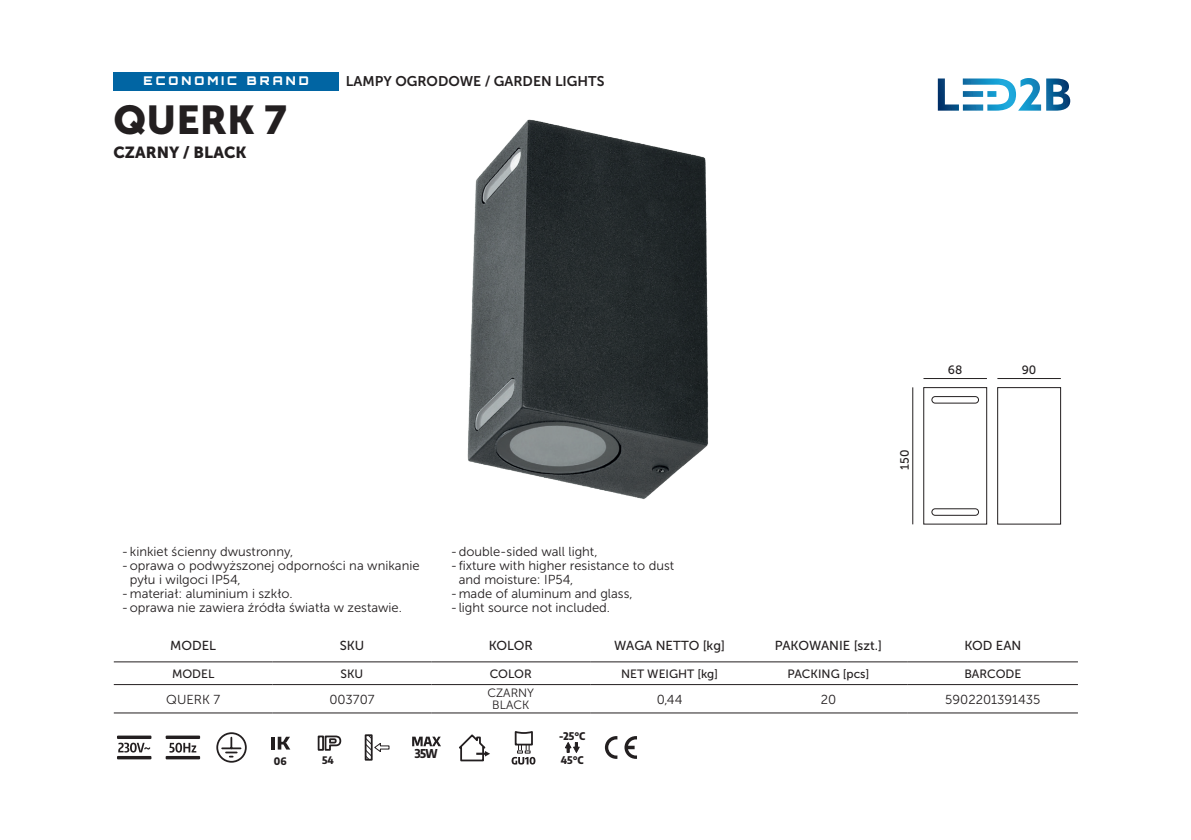
<style>
.page{position:relative;width:1191px;height:840px;background:#fff}
.page>*{position:absolute;margin:0;border:0;box-sizing:border-box;transform-origin:0 0}
.t1{font:40px "Museo Sans 900";color:#231f20}
.t2{font:16px "Museo Sans 900";color:#231f20}
.t3{font:14px "Museo Sans 700";color:#231f20}
.t4{font:13px "Museo Sans 300";color:#231f20}
.t5{font:13px "Museo Sans 500";color:#231f20}
.t6{font:12px "Museo Sans 500";color:#231f20}
.t7{font:900 12px "Orbitron";letter-spacing:.25em;color:#fff}
.t8{font:12px/12px "Museo Sans 300";color:#231f20;text-align:center}
.t9{font:800 semi-condensed 12px "Encode Sans";color:#231f20;scale:.94 1}
.t10{font:800 semi-condensed 10.4px "Encode Sans";color:#231f20}
.t11{font:800 semi-condensed 10.2px "Encode Sans";color:#231f20}
</style>
<div class="page">
<img style="left:467px;top:119px;width:242px;height:381px">
<div style="left:113px;top:72px;width:226px;height:18px;background:#0165a3"></div>
<svg style="left:114px;top:662px;width:964px;height:24px"></svg>
<div style="left:273px;top:661px;width:158px;height:23px;background:#fff"></div>
<hr style="left:114px;top:661px;width:159px;height:1px;background:#231f20">
<hr style="left:431px;top:661px;width:159px;height:1px;background:#231f20">
<hr style="left:590px;top:661px;width:159px;height:1px;background:#231f20">
<hr style="left:749px;top:661px;width:158px;height:1px;background:#231f20">
<hr style="left:907px;top:661px;width:171px;height:1px;background:#231f20">
<hr style="left:114px;top:683px;width:159px;height:1px;background:#231f20">
<hr style="left:431px;top:683px;width:159px;height:1px;background:#231f20">
<hr style="left:590px;top:683px;width:159px;height:1px;background:#231f20">
<hr style="left:749px;top:683px;width:158px;height:1px;background:#231f20">
<hr style="left:907px;top:683px;width:171px;height:1px;background:#231f20">
<hr style="left:114px;top:712px;width:159px;height:1px;background:#231f20">
<hr style="left:273px;top:712px;width:158px;height:1px;background:#231f20">
<hr style="left:431px;top:712px;width:159px;height:1px;background:#231f20">
<hr style="left:590px;top:712px;width:159px;height:1px;background:#231f20">
<hr style="left:749px;top:712px;width:158px;height:1px;background:#231f20">
<hr style="left:907px;top:712px;width:171px;height:1px;background:#231f20">
<hr style="left:273px;top:661px;width:158px;height:1px;background:#231f20">
<hr style="left:273px;top:683px;width:158px;height:1px;background:#231f20">
<svg style="left:118px;top:742px;width:32px;height:10px"></svg>
<div style="left:117px;top:735px;width:34px;height:3px;border:2px solid #231f20"></div>
<div style="left:117px;top:755px;width:34px;height:4px;border:2px solid #231f20"></div>
<div style="left:166px;top:735px;width:34px;height:3px;border:2px solid #231f20"></div>
<div style="left:166px;top:755px;width:34px;height:4px;border:2px solid #231f20"></div>
<svg style="left:169px;top:742px;width:27px;height:10px"></svg>
<svg style="left:216px;top:732px;width:31px;height:31px"></svg>
<hr style="left:271px;top:736px;width:4px;height:13px;background:#231f20">
<svg style="left:278px;top:736px;width:12px;height:13px"></svg>
<svg style="left:317px;top:735px;width:25px;height:16px"></svg>
<svg style="left:364px;top:734px;width:26px;height:26px"></svg>
<svg style="left:412px;top:736px;width:29px;height:9px"></svg>
<svg style="left:459px;top:734px;width:31px;height:27px"></svg>
<svg style="left:511px;top:731px;width:24px;height:33px"></svg>
<svg style="left:565px;top:742px;width:15px;height:11px"></svg>
<svg style="left:605px;top:736px;width:12px;height:22px"></svg>
<svg style="left:624px;top:736px;width:13px;height:22px"></svg>
<svg style="left:937px;top:78px;width:133px;height:33px"></svg>
<div style="left:997px;top:387px;width:63px;height:137px;border:1px solid #231f20"></div>
<div style="left:923px;top:387px;width:64px;height:137px;border:1px solid #231f20"></div>
<div style="left:931px;top:508px;width:47px;height:7px;border:1px solid #231f20;border-radius:3px"></div>
<hr style="left:923px;top:378px;width:64px;height:1px;background:#231f20">
<hr style="left:912px;top:387px;width:1px;height:137px;background:#231f20">
<hr style="left:997px;top:378px;width:63px;height:1px;background:#231f20">
<div style="left:931px;top:396px;width:47px;height:7px;border:1px solid #231f20;border-radius:3px"></div>
<p class="t7" style="left:143px;top:73px;width:167px">ECONOMIC BRAND</p>
<p class="t3" style="left:346px;top:73px;width:260px">LAMPY OGRODOWE / GARDEN LIGHTS</p>
<h1 class="t1" style="left:113px;top:97px;width:175px">QUERK 7</h1>
<p class="t2" style="left:113px;top:143px;width:135px">CZARNY / BLACK</p>
<p class="t4" style="left:122px;top:543px;width:173px">-kinkiet ścienny dwustronny,</p>
<p class="t4" style="left:122px;top:557px;width:299px">-oprawa o podwyższonej odporności na wnikanie</p>
<p class="t4" style="left:130px;top:571px;width:112px">pyłu i wilgoci IP54,</p>
<p class="t4" style="left:122px;top:585px;width:172px">-materiał: aluminium i szkło.</p>
<p class="t4" style="left:122px;top:599px;width:282px">-oprawa nie zawiera źródła światła w zestawie.</p>
<p class="t4" style="left:451px;top:543px;width:148px">-double-sided wall light,</p>
<p class="t4" style="left:451px;top:557px;width:225px">- fixture with higher resistance to dust</p>
<p class="t4" style="left:459px;top:571px;width:116px">and moisture: IP54,</p>
<p class="t4" style="left:451px;top:585px;width:183px">-made of aluminum and glass,</p>
<p class="t4" style="left:451px;top:599px;width:161px">- light source not included.</p>
<p class="t6" style="left:898px;top:469px;width:22px;rotate:-90deg">150</p>
<p class="t6" style="left:948px;top:363px;width:16px">68</p>
<p class="t6" style="left:1021px;top:363px;width:16px">90</p>
<p class="t5" style="left:170px;top:637px;width:47px">MODEL</p>
<p class="t5" style="left:340px;top:637px;width:26px">SKU</p>
<p class="t5" style="left:488px;top:637px;width:46px">KOLOR</p>
<p class="t5" style="left:614px;top:637px;width:112px">WAGA NETTO [kg]</p>
<p class="t5" style="left:774px;top:637px;width:109px">PAKOWANIE [szt.]</p>
<p class="t5" style="left:964px;top:637px;width:59px">KOD EAN</p>
<p class="t6" style="left:172px;top:666px;width:44px">MODEL</p>
<p class="t6" style="left:340px;top:666px;width:24px">SKU</p>
<p class="t6" style="left:490px;top:666px;width:44px">COLOR</p>
<p class="t6" style="left:621px;top:666px;width:98px">NET WEIGHT [kg]</p>
<p class="t6" style="left:787px;top:666px;width:83px">PACKING [pcs]</p>
<p class="t6" style="left:964px;top:666px;width:59px">BARCODE</p>
<p class="t4" style="left:166px;top:691px;width:55px">QUERK 7</p>
<p class="t4" style="left:329px;top:691px;width:47px">003707</p>
<p class="t8" style="left:487px;top:686px;width:48px">CZARNY<br>BLACK</p>
<p class="t4" style="left:656px;top:691px;width:27px">0,44</p>
<p class="t4" style="left:820px;top:691px;width:17px">20</p>
<p class="t4" style="left:945px;top:691px;width:97px">5902201391435</p>
<p class="t11" style="left:274px;top:752px;width:14px">06</p>
<p class="t11" style="left:322px;top:752px;width:13px">54</p>
<p class="t9" style="left:415px;top:743px;width:26px">35W</p>
<p class="t10" style="left:559px;top:728px;width:28px">-25°C</p>
<p class="t10" style="left:561px;top:751px;width:24px">45°C</p>
</div>
